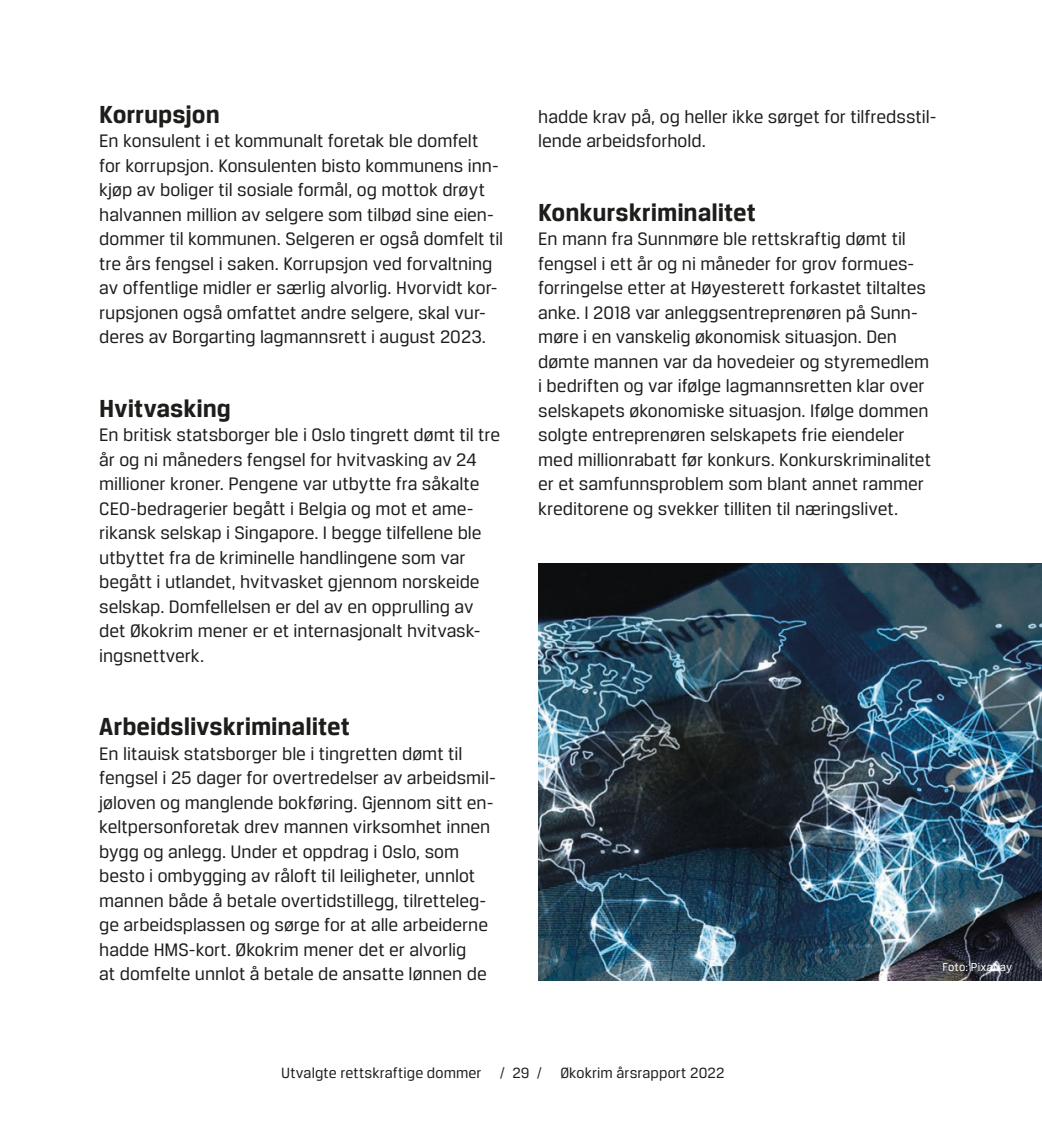
<style>
.page{position:relative;width:1042px;height:1141px;background:#fff}
.page>*{position:absolute;margin:0;border:0;box-sizing:border-box;transform-origin:0 0}
.Overskrift_2{font:700 26.25px "Breuer Text";color:#1d1d1b}
.t1{font:19.25px/24.5px "Breuer Text";letter-spacing:-.005em;color:#1d1d1b}
.t2{font:15.75px "Breuer Text";letter-spacing:.01em;color:#1d1d1b}
.Grafetekst{font:12.25px "Breuer Text";letter-spacing:.015em;color:#fff}
</style>
<div class="page">
<img style="left:538px;top:564px;width:504px;height:416px">
<p class="Overskrift_2" style="left:99px;top:99px;width:122px">Korrupsjon</p>
<p class="t1" style="left:99px;top:128px;width:405px">En konsulent i et kommunalt foretak ble domfelt for korrupsjon. Konsulenten bisto kommunens inn&shy;kjøp av boliger til sosiale formål, og mottok drøyt halvannen million av selgere som tilbød sine eien&shy;dommer til kommunen. Selgeren er også domfelt til tre års fengsel i saken. Korrupsjon ved forvaltning av offentlige midler er særlig alvorlig. Hvorvidt kor&shy;rupsjonen også omfattet andre selgere, skal vur&shy;deres av Borgarting lagmannsrett i august 2023.</p>
<p class="Overskrift_2" style="left:99px;top:393px;width:133px">Hvitvasking</p>
<p class="t1" style="left:99px;top:422px;width:402px">En britisk statsborger ble i Oslo tingrett dømt til tre år og ni måneders fengsel for hvitvasking av 24 millioner kroner. Pengene var utbytte fra såkalte CEO-bedragerier begått i Belgia og mot et ame&shy;rikansk selskap i Singapore. I begge tilfellene ble utbyttet fra de kriminelle handlingene som var begått i utlandet, hvitvasket gjennom norskeide selskap. Domfellelsen er del av en opprulling av det Økokrim mener er et internasjonalt hvitvask&shy;ingsnettverk.</p>
<p class="Overskrift_2" style="left:99px;top:712px;width:252px">Arbeidslivskriminalitet</p>
<p class="t1" style="left:99px;top:741px;width:398px">En litauisk statsborger ble i tingretten dømt til fengsel i 25 dager for overtredelser av arbeidsmil&shy;jøloven og manglende bokføring. Gjennom sitt en&shy;keltpersonforetak drev mannen virksomhet innen bygg og anlegg. Under et oppdrag i Oslo, som besto i ombygging av råloft til leiligheter, unnlot mannen både å betale overtidstillegg, tilretteleg&shy;ge arbeidsplassen og sørge for at alle arbeiderne hadde HMS-kort. Økokrim mener det er alvorlig<br>at domfelte unnlot å betale de ansatte lønnen de</p>
<p class="t1" style="left:538px;top:104px;width:400px">hadde krav på, og heller ikke sørget for tilfredsstil&shy;lende arbeidsforhold.</p>
<p class="Overskrift_2" style="left:538px;top:197px;width:219px">Konkurskriminalitet</p>
<p class="t1" style="left:538px;top:226px;width:394px">En mann fra Sunnmøre ble rettskraftig dømt til fengsel i ett år og ni måneder for grov formues&shy;forringelse etter at Høyesterett forkastet tiltaltes anke. I 2018 var anleggsentreprenøren på Sunn&shy;møre i en vanskelig økonomisk situasjon. Den dømte mannen var da hovedeier og styremedlem i bedriften og var ifølge lagmannsretten klar over selskapets økonomiske situasjon. Ifølge dommen solgte entreprenøren selskapets frie eiendeler med millionrabatt før konkurs. Konkurskriminalitet er et samfunnsproblem som blant annet rammer kreditorene og svekker tilliten til næringslivet.</p>
<p class="Grafetekst" style="left:942px;top:960px;width:71px">Foto: Pixabay</p>
<p class="t2" style="left:281px;top:1064px;width:445px">Utvalgte rettskraftige dommer / 29 / Økokrim årsrapport 2022</p>
</div>
